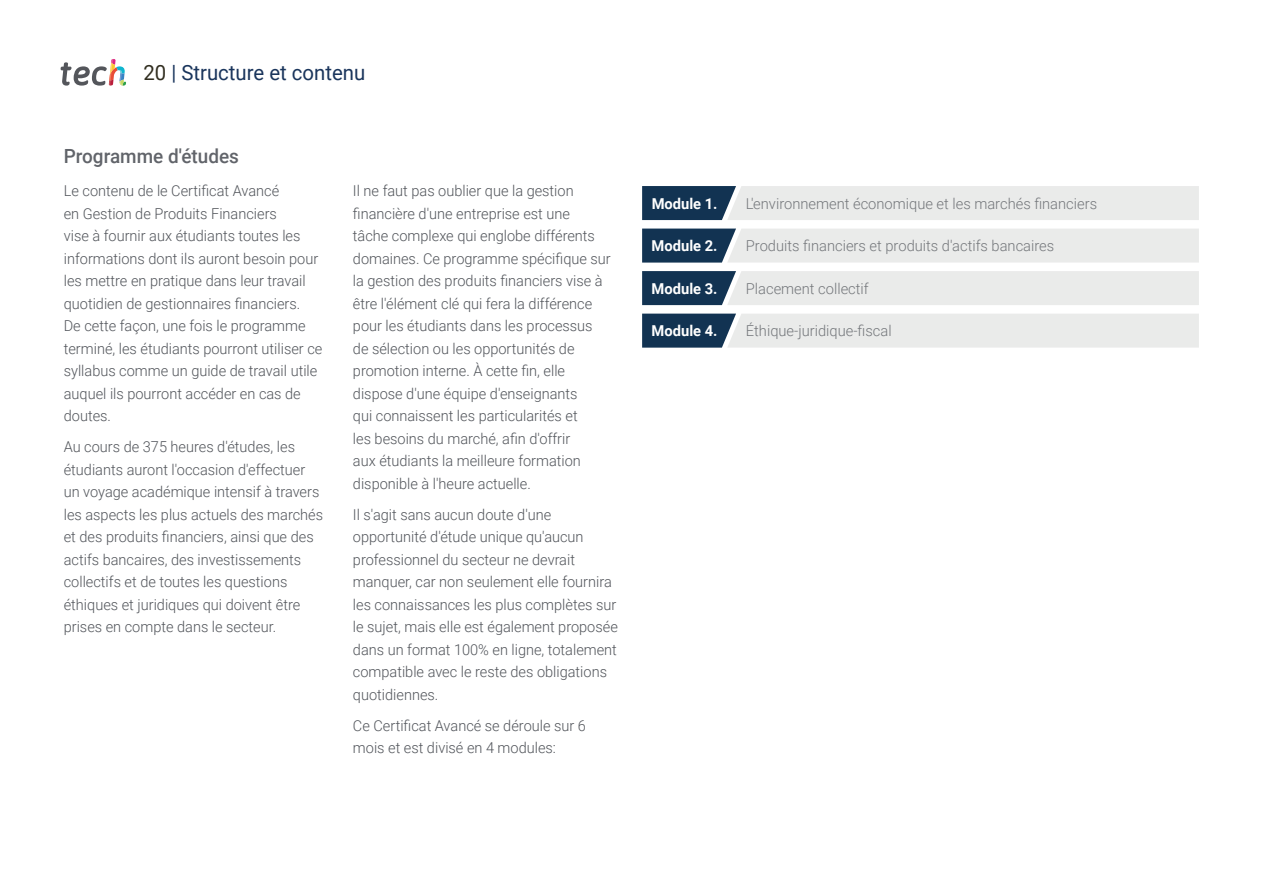
<style>
.page{position:relative;width:1263px;height:893px;background:#fff}
.page>*{position:absolute;margin:0;border:0;box-sizing:border-box;transform-origin:0 0}
.t1{font:21px "Roboto";color:#1a355c}
.t2{font:500 19.5px "Roboto";color:#61646a}
.t3{font:300 15px/22.5px "Roboto";color:#52555b}
.t4{font:300 15px "Roboto";color:#74777b}
.t5{font:700 15px "Roboto";color:#fff}
.s1{color:#312e20}
</style>
<div class="page">
<svg style="left:61px;top:59px;width:65px;height:27px"></svg>
<svg style="left:642px;top:186px;width:557px;height:34px;background:#c8ced2"></svg>
<svg style="left:642px;top:271px;width:557px;height:34px;background:#c8ced2"></svg>
<svg style="left:642px;top:314px;width:557px;height:34px;background:#c9cfd3"></svg>
<svg style="left:642px;top:229px;width:557px;height:34px;background:#c9cfd3"></svg>
<h1 class="t1" style="left:144px;top:57px;width:223px"><span class="s1">20</span> | Structure et contenu</h1>
<h2 class="t2" style="left:64px;top:143px;width:177px">Programme d'études</h2>
<p class="t3" style="left:64px;top:179px;width:260px">Le contenu de le Certificat Avancé<br>en Gestion de Produits Financiers<br>vise à fournir aux étudiants toutes les informations dont ils auront besoin pour les mettre en pratique dans leur travail quotidien de gestionnaires financiers.<br>De cette façon, une fois le programme terminé, les étudiants pourront utiliser ce syllabus comme un guide de travail utile auquel ils pourront accéder en cas de doutes.</p>
<p class="t3" style="left:64px;top:435px;width:261px">Au cours de 375 heures d'études, les étudiants auront l'occasion d'effectuer un voyage académique intensif à travers les aspects les plus actuels des marchés et des produits financiers, ainsi que des actifs bancaires, des investissements collectifs et de toutes les questions éthiques et juridiques qui doivent être prises en compte dans le secteur.</p>
<p class="t3" style="left:353px;top:179px;width:259px">Il ne faut pas oublier que la gestion financière d'une entreprise est une<br>tâche complexe qui englobe différents domaines. Ce programme spécifique sur la gestion des produits financiers vise à être l'élément clé qui fera la différence pour les étudiants dans les processus de sélection ou les opportunités de promotion interne. À cette fin, elle dispose d'une équipe d'enseignants<br>qui connaissent les particularités et<br>les besoins du marché, afin d'offrir<br>aux étudiants la meilleure formation disponible à l'heure actuelle.</p>
<p class="t3" style="left:353px;top:503px;width:266px">Il s'agit sans aucun doute d'une opportunité d'étude unique qu'aucun professionnel du secteur ne devrait manquer, car non seulement elle fournira les connaissances les plus complètes sur le sujet, mais elle est également proposée dans un format 100% en ligne, totalement compatible avec le reste des obligations quotidiennes.</p>
<p class="t3" style="left:353px;top:714px;width:234px">Ce Certificat Avancé se déroule sur 6 mois et est divisé en 4 modules:</p>
<p class="t5" style="left:652px;top:193px;width:67px">Module 1.</p>
<p class="t5" style="left:652px;top:235px;width:67px">Module 2.</p>
<p class="t5" style="left:652px;top:278px;width:67px">Module 3.</p>
<p class="t5" style="left:652px;top:320px;width:67px">Module 4.</p>
<p class="t4" style="left:746px;top:193px;width:353px">L'environnement économique et les marchés financiers</p>
<p class="t4" style="left:746px;top:235px;width:310px">Produits financiers et produits d'actifs bancaires</p>
<p class="t4" style="left:746px;top:278px;width:124px">Placement collectif</p>
<p class="t4" style="left:746px;top:320px;width:147px">Éthique-juridique-fiscal</p>
</div>
